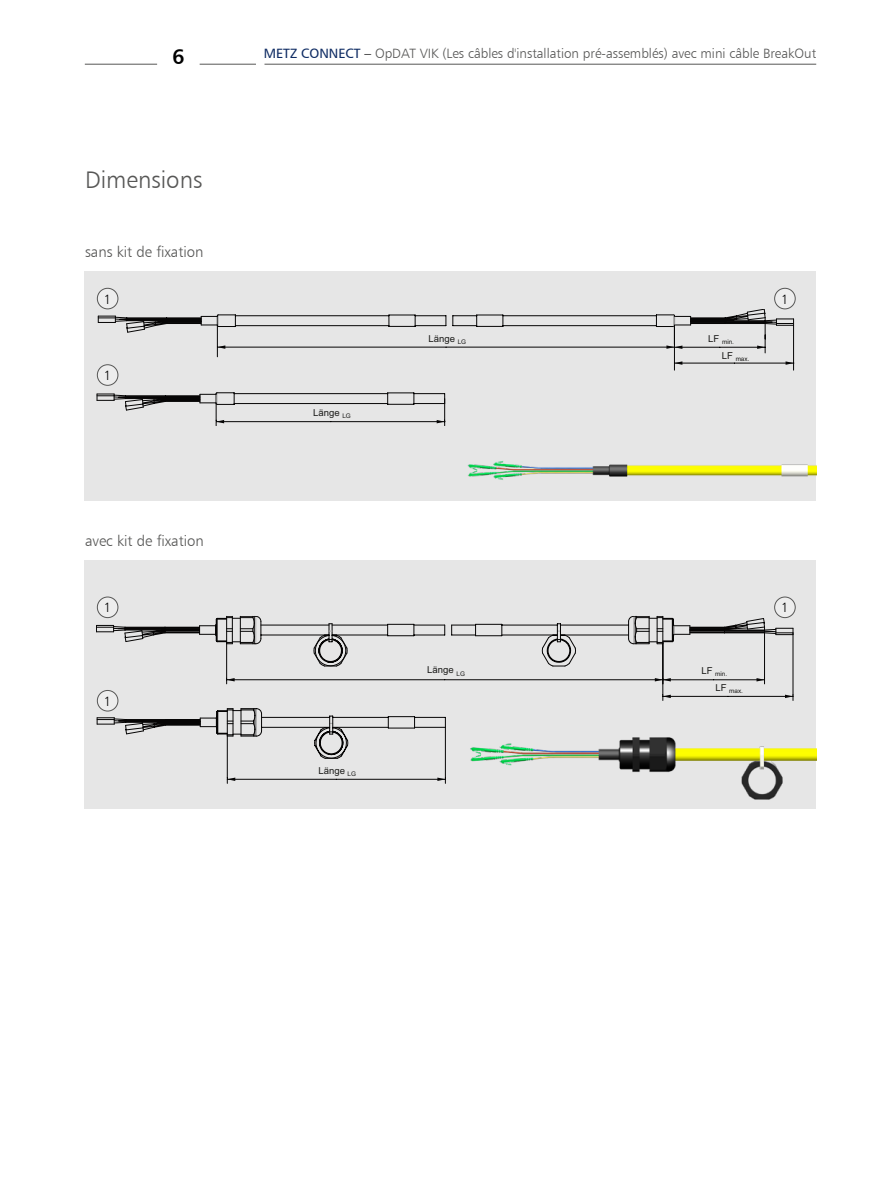
<style>
.page{position:relative;width:893px;height:1187px;background:#fff}
.page>*{position:absolute;margin:0;border:0;box-sizing:border-box;transform-origin:0 0}
.t1{font:24px "Humanist 777 BT Light B";color:#575756}
.t2{font:21px "Humanist 777 BT Bold B";color:#000}
.t3{font:15px "Humanist 777 BT Light B";color:#575756}
.t4{font:13.5px "Humanist 777 BT Light B";color:#575756}
.t5{font:13.5px "Humanist 777 BT Light B";color:#000}
.t6{font:9.6px "Arial";color:#1f1f1d}
.t7{font:6.3px "Arial";color:#1f1f1d}
.s1{font-family:"Humanist 777 BT Roman B";color:#0e2b63}
.s2{color:#000}
</style>
<div class="page">
<div style="left:85px;top:271px;width:731px;height:229px;background:#e6e6e6"></div>
<svg style="left:85px;top:560px;width:731px;height:248px;background:#dcdcdc"></svg>
<img style="left:463px;top:726px;width:353px;height:79px">
<img style="left:462px;top:439px;width:354px;height:62px">
<div style="left:98px;top:288px;width:20px;height:20px;background:#ededed;border-radius:50%"></div>
<div style="left:97px;top:288px;width:21px;height:21px;border:1px solid #575756;border-radius:50%"></div>
<svg style="left:98px;top:365px;width:20px;height:20px"></svg>
<div style="left:97px;top:364px;width:21px;height:21px;border:1px solid #575756;border-radius:50%"></div>
<div style="left:775px;top:288px;width:20px;height:20px;background:#ededed;border-radius:50%"></div>
<div style="left:774px;top:288px;width:21px;height:21px;border:1px solid #575756;border-radius:50%"></div>
<svg style="left:98px;top:597px;width:20px;height:20px"></svg>
<div style="left:97px;top:596px;width:21px;height:22px;border:1px solid #575756;border-radius:50%"></div>
<div style="left:98px;top:690px;width:20px;height:20px;background:#ededed;border-radius:50%"></div>
<div style="left:97px;top:690px;width:21px;height:21px;border:1px solid #575756;border-radius:50%"></div>
<svg style="left:775px;top:597px;width:20px;height:20px"></svg>
<div style="left:774px;top:596px;width:21px;height:22px;border:1px solid #575756;border-radius:50%"></div>
<hr style="left:85px;top:64px;width:72px;height:1px;background:#575756">
<hr style="left:264px;top:64px;width:552px;height:1px;background:#575756">
<hr style="left:200px;top:64px;width:56px;height:1px;background:#575756">
<h2 class="t2" style="left:172px;top:43px;width:14px">6</h2>
<p class="t4" style="left:264px;top:45px;width:554px"><span class="s1">METZ CONNECT</span> <span class="s2">–</span> OpDAT VIK (Les câbles d'installation pré-assemblés) avec mini câble BreakOut</p>
<h1 class="t1" style="left:85px;top:165px;width:119px">Dimensions</h1>
<p class="t3" style="left:85px;top:242px;width:120px">sans kit de fixation</p>
<p class="t5" style="left:104px;top:291px;width:9px">1</p>
<p class="t5" style="left:104px;top:367px;width:9px">1</p>
<p class="t3" style="left:85px;top:531px;width:120px">avec kit de fixation</p>
<p class="t5" style="left:104px;top:599px;width:9px">1</p>
<p class="t5" style="left:104px;top:692px;width:9px">1</p>
<p class="t6" style="left:313px;top:406px;width:39px">Länge <sub>LG</sub></p>
<p class="t6" style="left:428px;top:332px;width:39px">Länge <sub>LG</sub></p>
<p class="t6" style="left:318px;top:764px;width:39px">Länge <sub>LG</sub></p>
<p class="t6" style="left:427px;top:663px;width:39px">Länge <sub>LG</sub></p>
<p class="t7" style="left:708px;top:338px;width:27px"><sup>LF</sup> min.</p>
<p class="t7" style="left:722px;top:355px;width:29px"><sup>LF</sup> max.</p>
<p class="t5" style="left:781px;top:291px;width:9px">1</p>
<p class="t7" style="left:701px;top:669px;width:27px"><sup>LF</sup> min.</p>
<p class="t7" style="left:715px;top:686px;width:29px"><sup>LF</sup> max.</p>
<p class="t5" style="left:781px;top:599px;width:9px">1</p>
</div>
